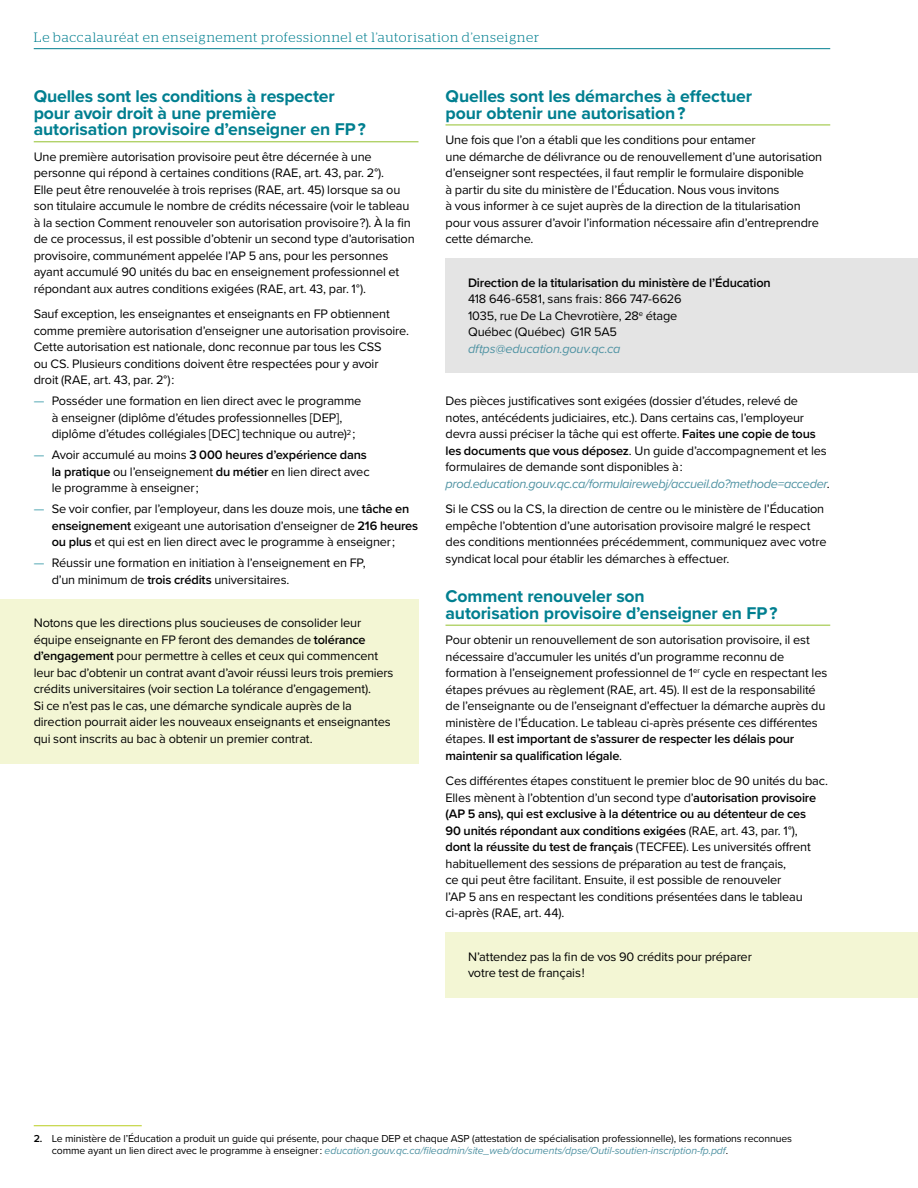
<style>
.page{position:relative;width:918px;height:1188px;background:#fff}
.page>*{position:absolute;margin:0;border:0;box-sizing:border-box;transform-origin:0 0}
.Titres_N1{font:700 17.7px/16.8px "Proxima Nova";letter-spacing:-.01em;color:#007f90}
.t1{font:300 13.5px "Stag";letter-spacing:.065em;color:#007f90}
.Texte{font:12.75px/16.5px "Proxima Nova";letter-spacing:-.01em;color:#000}
.Texte___Encadrés{font:12.75px/16.5px "Proxima Nova";letter-spacing:-.01em;color:#000}
.Footnotes{font:10.5px/12px "Proxima Nova";letter-spacing:-.01em;color:#000}
.s1{font-weight:300;color:#007f90}
.s2{font-weight:600}
.s3{font-style:italic;color:#5093a3}
</style>
<div class="page">
<hr style="left:34px;top:141px;width:384px;height:1px;background:#93c02d">
<div style="left:0;top:599px;width:418px;height:165px;background:#f3f6d4"></div>
<hr style="left:34px;top:1125px;width:108px;height:1px;background:#b9ce1f">
<hr style="left:446px;top:125px;width:384px;height:1px;background:#93c02d">
<div style="left:446px;top:258px;width:472px;height:115px;background:#e4e4e4"></div>
<hr style="left:446px;top:625px;width:384px;height:1px;background:#93c02d">
<div style="left:446px;top:933px;width:472px;height:65px;background:#f3f6d4"></div>
<hr style="left:34px;top:48px;width:796px;height:1px;background:#007f90">
<p class="t1" style="left:34px;top:30px;width:507px">Le baccalauréat en enseignement professionnel et l’autorisation d’enseigner</p>
<p class="Titres_N1" style="left:34px;top:87px;width:334px">Quelles sont les conditions à respecter pour avoir droit à une première autorisation provisoire d’enseigner en FP ?</p>
<p class="Texte" style="left:34px;top:148px;width:383px">Une première autorisation provisoire peut être décernée à une personne qui répond à certaines conditions (RAE, art. 43, par. 2°).<br>Elle peut être renouvelée à trois reprises (RAE, art. 45) lorsque sa ou son titulaire accumule le nombre de crédits nécessaire (voir le tableau à la section Comment renouveler son autorisation provisoire ?). À la fin de ce processus, il est possible d’obtenir un second type d’autorisation provisoire, communément appelée l’AP 5 ans, pour les personnes ayant accumulé 90 unités du bac en enseignement professionnel et répondant aux autres conditions exigées (RAE, art. 43, par. 1°).</p>
<p class="Texte" style="left:34px;top:305px;width:377px">Sauf exception, les enseignantes et enseignants en FP obtiennent comme première autorisation d’enseigner une autorisation provisoire.<br>Cette autorisation est nationale, donc reconnue par tous les CSS<br>ou CS. Plusieurs conditions doivent être respectées pour y avoir<br>droit (RAE, art. 43, par. 2°) :</p>
<p class="Texte" style="left:52px;top:392px;width:311px;text-indent:-18px"><span class="s1">—</span> Posséder une formation en lien direct avec le programme à enseigner (diplôme d’études professionnelles [DEP], diplôme d’études collégiales [DEC] technique ou autre)<sup>2</sup> ;</p>
<p class="Texte" style="left:52px;top:446px;width:319px;text-indent:-18px"><span class="s1">—</span> Avoir accumulé au moins <span class="s2">3 000 heures d’expérience dans la pratique</span> ou l’enseignement <span class="s2">du métier</span> en lien direct avec le programme à enseigner ;</p>
<p class="Texte" style="left:52px;top:500px;width:368px;text-indent:-18px"><span class="s1">—</span> Se voir confier, par l’employeur, dans les douze mois, une <span class="s2">tâche en enseignement</span> exigeant une autorisation d’enseigner de <span class="s2">216 heures ou plus</span> et qui est en lien direct avec le programme à enseigner ;</p>
<p class="Texte" style="left:52px;top:554px;width:315px;text-indent:-18px"><span class="s1">—</span> Réussir une formation en initiation à l’enseignement en FP, d’un minimum de <span class="s2">trois crédits</span> universitaires.</p>
<p class="Texte___Encadrés" style="left:34px;top:614px;width:361px">Notons que les directions plus soucieuses de consolider leur équipe enseignante en FP feront des demandes de <span class="s2">tolérance d’engagement</span> pour permettre à celles et ceux qui commencent leur bac d’obtenir un contrat avant d’avoir réussi leurs trois premiers crédits universitaires (voir section La tolérance d’engagement).<br>Si ce n’est pas le cas, une démarche syndicale auprès de la direction pourrait aider les nouveaux enseignants et enseignantes qui sont inscrits au bac à obtenir un premier contrat.</p>
<p class="Titres_N1" style="left:446px;top:87px;width:308px">Quelles sont les démarches à effectuer pour obtenir une autorisation ?</p>
<p class="Texte" style="left:446px;top:131px;width:378px">Une fois que l’on a établi que les conditions pour entamer<br>une démarche de délivrance ou de renouvellement d’une autorisation d’enseigner sont respectées, il faut remplir le formulaire disponible<br>à partir du site du ministère de l’Éducation. Nous vous invitons<br>à vous informer à ce sujet auprès de la direction de la titularisation pour vous assurer d’avoir l’information nécessaire afin d’entreprendre cette démarche.</p>
<p class="Texte___Encadrés" style="left:468px;top:273px;width:304px"><span class="s2">Direction de la titularisation du ministère de l’Éducation </span>418 646-6581, sans frais : 866 747-6626<br>1035, rue De La Chevrotière, 28<sup>e</sup> étage<br>Québec (Québec) G1R 5A5 <span class="s3">dftps@education.gouv.qc.ca</span></p>
<p class="Texte" style="left:446px;top:392px;width:386px">Des pièces justificatives sont exigées (dossier d’études, relevé de notes, antécédents judiciaires, etc.). Dans certains cas, l’employeur devra aussi préciser la tâche qui est offerte. <span class="s2">Faites une copie de tous les documents que vous déposez</span>. Un guide d’accompagnement et les formulaires de demande sont disponibles à : <span class="s3">prod.education.gouv.qc.ca/formulairewebj/accueil.do?methode=acceder</span>.</p>
<p class="Texte" style="left:446px;top:500px;width:383px">Si le CSS ou la CS, la direction de centre ou le ministère de l’Éducation empêche l’obtention d’une autorisation provisoire malgré le respect des conditions mentionnées précédemment, communiquez avec votre syndicat local pour établir les démarches à effectuer.</p>
<p class="Titres_N1" style="left:446px;top:587px;width:334px">Comment renouveler son<br>autorisation provisoire d’enseigner en FP ?</p>
<p class="Texte" style="left:446px;top:631px;width:383px">Pour obtenir un renouvellement de son autorisation provisoire, il est nécessaire d’accumuler les unités d’un programme reconnu de formation à l’enseignement professionnel de 1<sup>er</sup> cycle en respectant les étapes prévues au règlement (RAE, art. 45). Il est de la responsabilité de l’enseignante ou de l’enseignant d’effectuer la démarche auprès du ministère de l’Éducation. Le tableau ci-après présente ces différentes étapes. <span class="s2">Il est important de s’assurer de respecter les délais pour maintenir sa qualification légale</span>.</p>
<p class="Texte" style="left:446px;top:772px;width:384px">Ces différentes étapes constituent le premier bloc de 90 unités du bac.<br>Elles mènent à l’obtention d’un second type d’<span class="s2">autorisation provisoire (AP 5 ans), qui est exclusive à la détentrice ou au détenteur de ces<br>90 unités répondant aux conditions exigées</span> (RAE, art. 43, par. 1°),<br><span class="s2">dont la réussite du test de français</span> (TECFEE). Les universités offrent habituellement des sessions de préparation au test de français,<br>ce qui peut être facilitant. Ensuite, il est possible de renouveler<br>l’AP 5 ans en respectant les conditions présentées dans le tableau ci-après (RAE, art. 44).</p>
<p class="Texte___Encadrés" style="left:468px;top:948px;width:285px">N’attendez pas la fin de vos 90 crédits pour préparer votre test de français !</p>
<p class="Footnotes" style="left:52px;top:1132px;width:742px;text-indent:-18px"><span class="s2">2.</span> Le ministère de l’Éducation a produit un guide qui présente, pour chaque DEP et chaque ASP (attestation de spécialisation professionnelle), les formations reconnues comme ayant un lien direct avec le programme à enseigner : <span class="s3">education.gouv.qc.ca/fileadmin/site_web/documents/dpse/Outil-soutien-inscription-fp.pdf</span>.</p>
</div>
